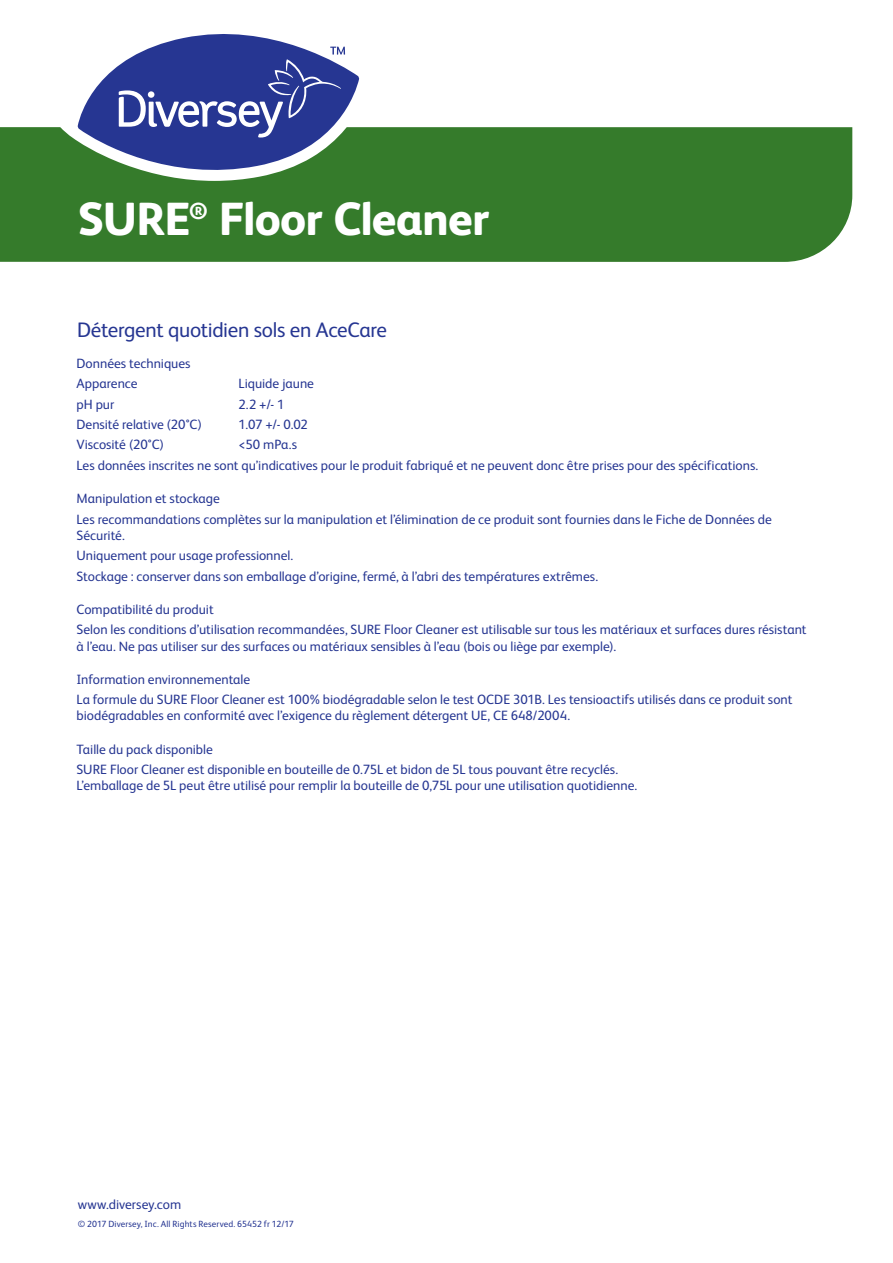
<style>
.page{position:relative;width:893px;height:1263px;background:#fff}
.page>*{position:absolute;margin:0;border:0;box-sizing:border-box;transform-origin:0 0}
.t1{font:800 46.5px "FS Albert Pro";letter-spacing:-.02em;color:#fff}
.t2{font:21px "FS Albert Pro";letter-spacing:-.015em;color:#263692}
.t3{font:13.5px/20.4px "FS Albert Pro";color:#263692}
.t4{font:9px "FS Albert Pro";letter-spacing:.01em;color:#263692}
</style>
<div class="page">
<div style="left:0;top:127px;width:852px;height:135px;background:#357b2b"></div>
<svg style="left:58px;top:78px;width:316px;height:103px"></svg>
<svg style="left:78px;top:34px;width:281px;height:148px"></svg>
<svg style="left:119px;top:47px;width:226px;height:91px;background:#4a58a4"></svg>
<h1 class="t1" style="left:78px;top:183px;width:413px">SURE<sup>®</sup> Floor Cleaner</h1>
<h2 class="t2" style="left:77px;top:315px;width:312px">Détergent quotidien sols en AceCare</h2>
<p class="t3" style="left:77px;top:352px;width:116px">Données techniques<br>Apparence</p>
<p class="t3" style="left:239px;top:372px;width:77px">Liquide jaune</p>
<p class="t3" style="left:77px;top:393px;width:39px">pH pur</p>
<p class="t3" style="left:239px;top:393px;width:48px">2.2 +/- 1</p>
<p class="t3" style="left:77px;top:413px;width:127px">Densité relative (20°C)</p>
<p class="t3" style="left:239px;top:413px;width:71px">1.07 +/- 0.02</p>
<p class="t3" style="left:77px;top:434px;width:89px">Viscosité (20°C)</p>
<p class="t3" style="left:77px;top:434px;width:683px;text-indent:162px">&lt;50 mPa.s<br>Les données inscrites ne sont qu’indicatives pour le produit fabriqué et ne peuvent donc être prises pour des spécifications.</p>
<p class="t3" style="left:77px;top:487px;width:697px">Manipulation et stockage<br>Les recommandations complètes sur la manipulation et l’élimination de ce produit sont fournies dans le Fiche de Données de</p>
<p class="t3" style="left:77px;top:524px;width:523px">Sécurité.<br>Uniquement pour usage professionnel.<br>Stockage : conserver dans son emballage d’origine, fermé, à l’abri des températures extrêmes.</p>
<p class="t3" style="left:77px;top:598px;width:731px">Compatibilité du produit<br>Selon les conditions d’utilisation recommandées, SURE Floor Cleaner est utilisable sur tous les matériaux et surfaces dures résistant</p>
<p class="t3" style="left:77px;top:635px;width:541px">à l’eau. Ne pas utiliser sur des surfaces ou matériaux sensibles à l’eau (bois ou liège par exemple).</p>
<p class="t3" style="left:77px;top:668px;width:717px">Information environnementale<br>La formule du SURE Floor Cleaner est 100% biodégradable selon le test OCDE 301B. Les tensioactifs utilisés dans ce produit sont</p>
<p class="t3" style="left:77px;top:704px;width:495px">biodégradables en conformité avec l’exigence du règlement détergent UE, CE 648/2004.</p>
<p class="t3" style="left:77px;top:738px;width:543px">Taille du pack disponible<br>SURE Floor Cleaner est disponible en bouteille de 0.75L et bidon de 5L tous pouvant être recyclés.</p>
<p class="t3" style="left:77px;top:774px;width:562px">L’emballage de 5L peut être utilisé pour remplir la bouteille de 0,75L pour une utilisation quotidienne.</p>
<p class="t3" style="left:78px;top:1193px;width:105px">www.diversey.com</p>
<p class="t4" style="left:78px;top:1217px;width:218px">© 2017 Diversey, Inc. All Rights Reserved. 65452 fr 12/17</p>
</div>
